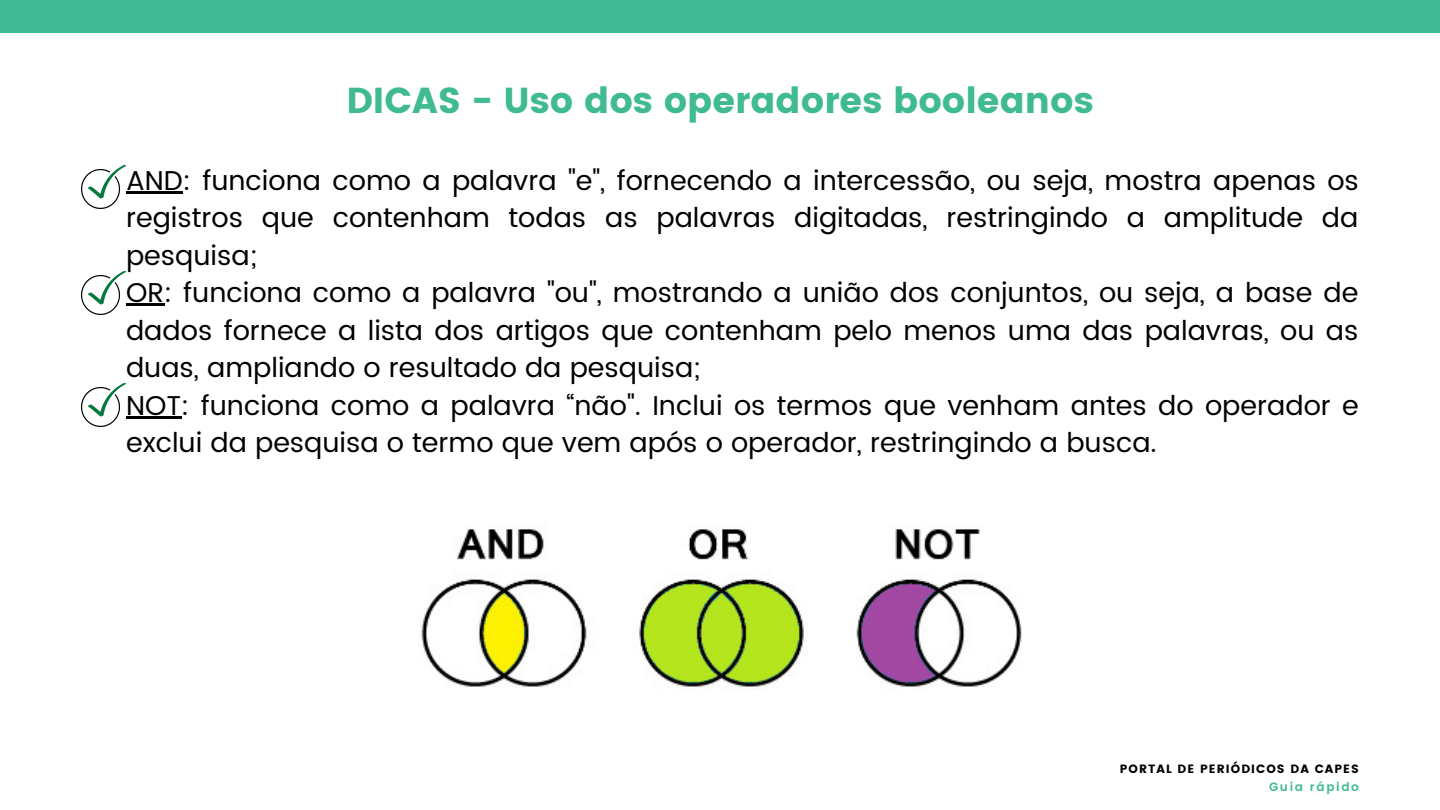
<style>
.page{position:relative;width:1440px;height:810px;background:#fff}
.page>*{position:absolute;margin:0;border:0;box-sizing:border-box;transform-origin:0 0}
.t1{font:36px "Poppins";color:#3fba92}
.t2{font:27.2px/37.5px "Poppins";color:#000}
.t3{font:12px "Poppins";letter-spacing:.09em;color:#000}
.t4{font:600 12px "Poppins";letter-spacing:.135em;color:#3fba92}
</style>
<div class="page">
<div style="left:0;top:0;width:1440px;height:33px;background:#3fba92"></div>
<img style="left:81px;top:272px;width:45px;height:43px">
<img style="left:81px;top:166px;width:45px;height:43px">
<img style="left:81px;top:383px;width:45px;height:43px">
<img style="left:421px;top:529px;width:601px;height:160px">
<hr style="left:126px;top:191px;width:57px;height:2px;background:#000">
<hr style="left:126px;top:304px;width:38px;height:2px;background:#000">
<hr style="left:126px;top:416px;width:55px;height:2px;background:#000">
<h1 class="t1" style="left:346px;top:80px;width:749px">DICAS - Uso dos operadores booleanos</h1>
<p class="t2" style="left:126px;top:161px;width:1234px">AND: funciona como a palavra "e", fornecendo a intercessão, ou seja, mostra apenas os registros que contenham todas as palavras digitadas, restringindo a amplitude da pesquisa;<br>OR: funciona como a palavra "ou", mostrando a união dos conjuntos, ou seja, a base de dados fornece a lista dos artigos que contenham pelo menos uma das palavras, ou as duas, ampliando o resultado da pesquisa;<br>NOT: funciona como a palavra “não". Inclui os termos que venham antes do operador e exclui da pesquisa o termo que vem após o operador, restringindo a busca.</p>
<p class="t3" style="left:1120px;top:762px;width:241px">PORTAL DE PERIÓDICOS DA CAPES</p>
<p class="t4" style="left:1269px;top:780px;width:91px">Guia rápido</p>
</div>
